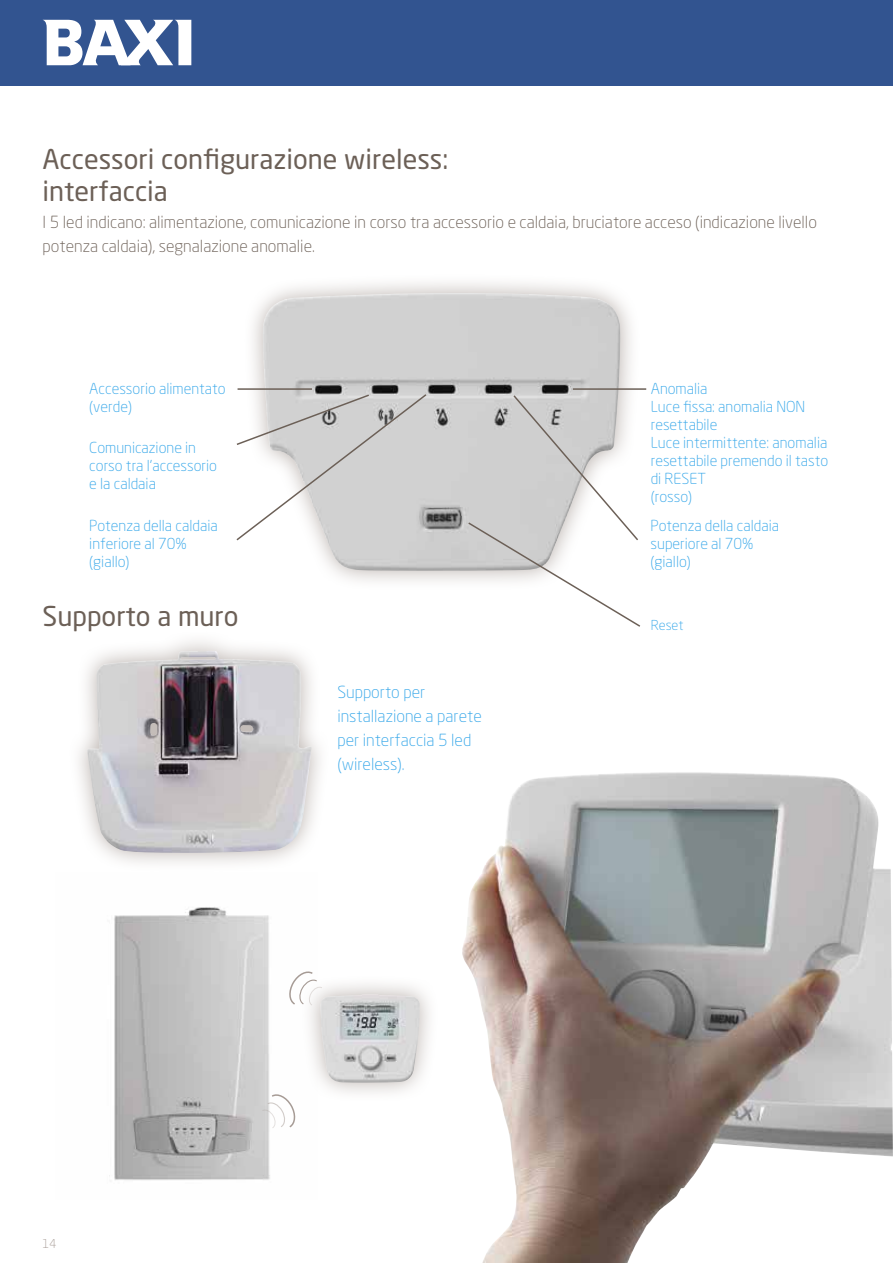
<style>
.page{position:relative;width:893px;height:1263px;background:#fff}
.page>*{position:absolute;margin:0;border:0;box-sizing:border-box;transform-origin:0 0}
.t1{font:27px/32.4px "Neo Sans Pro";color:#6c6057}
.t2{font:300 16.5px/24px "Neo Sans Pro";color:#6c6057}
.t3{font:300 16.5px/24px "Neo Sans Pro";color:#36a7e9}
.t4{font:300 15px/18px "Neo Sans Pro";color:#36a7e9}
.t5{font:300 13.5px "Neo Sans Pro";color:#36a7e9}
.t6{font:300 12px "Neo Sans Pro";color:#a69b95}
</style>
<div class="page">
<div style="left:0;top:0;width:893px;height:85px;background:#325490"></div>
<svg style="left:43px;top:20px;width:148px;height:45px"></svg>
<div style="left:243px;top:273px;width:397px;height:317px;background:#a69b95;opacity:.75"></div>
<img style="left:262px;top:293px;width:359px;height:278px">
<img style="left:109px;top:907px;width:161px;height:273px">
<img style="left:462px;top:772px;width:431px;height:491px">
<div style="left:301px;top:975px;width:138px;height:127px;background:#a69b95;opacity:.75"></div>
<img style="left:320px;top:994px;width:100px;height:89px">
<div style="left:68px;top:631px;width:262px;height:241px;background:#a69b95;opacity:.75"></div>
<img style="left:87px;top:650px;width:225px;height:203px">
<svg style="left:261px;top:1093px;width:35px;height:36px"></svg>
<svg style="left:289px;top:971px;width:34px;height:35px"></svg>
<hr style="left:238px;top:388px;width:74px;height:2px;background:#6c6057">
<hr style="left:573px;top:388px;width:73px;height:2px;background:#6c6057">
<svg style="left:236px;top:393px;width:192px;height:149px"></svg>
<svg style="left:467px;top:394px;width:174px;height:233px"></svg>
<h1 class="t1" style="left:43px;top:142px;width:407px">Accessori configurazione wireless: interfaccia</h1>
<p class="t2" style="left:43px;top:210px;width:776px">I 5 led indicano: alimentazione, comunicazione in corso tra accessorio e caldaia, bruciatore acceso (indicazione livello potenza caldaia), segnalazione anomalie.</p>
<p class="t4" style="left:89px;top:380px;width:138px">Accessorio alimentato (verde)</p>
<p class="t4" style="left:651px;top:380px;width:179px">Anomalia<br>Luce fissa: anomalia NON resettabile<br>Luce intermittente: anomalia resettabile premendo il tasto di RESET<br>(rosso)</p>
<p class="t4" style="left:89px;top:438px;width:129px">Comunicazione in corso tra l’accessorio e la caldaia</p>
<p class="t4" style="left:89px;top:517px;width:130px">Potenza della caldaia inferiore al 70% (giallo)</p>
<p class="t4" style="left:651px;top:517px;width:130px">Potenza della caldaia superiore al 70% (giallo)</p>
<h1 class="t1" style="left:43px;top:599px;width:198px">Supporto a muro</h1>
<p class="t3" style="left:337px;top:680px;width:146px">Supporto per installazione a parete per interfaccia 5 led (wireless).</p>
<p class="t5" style="left:651px;top:617px;width:34px">Reset</p>
<p class="t6" style="left:43px;top:1237px;width:15px">14</p>
</div>
